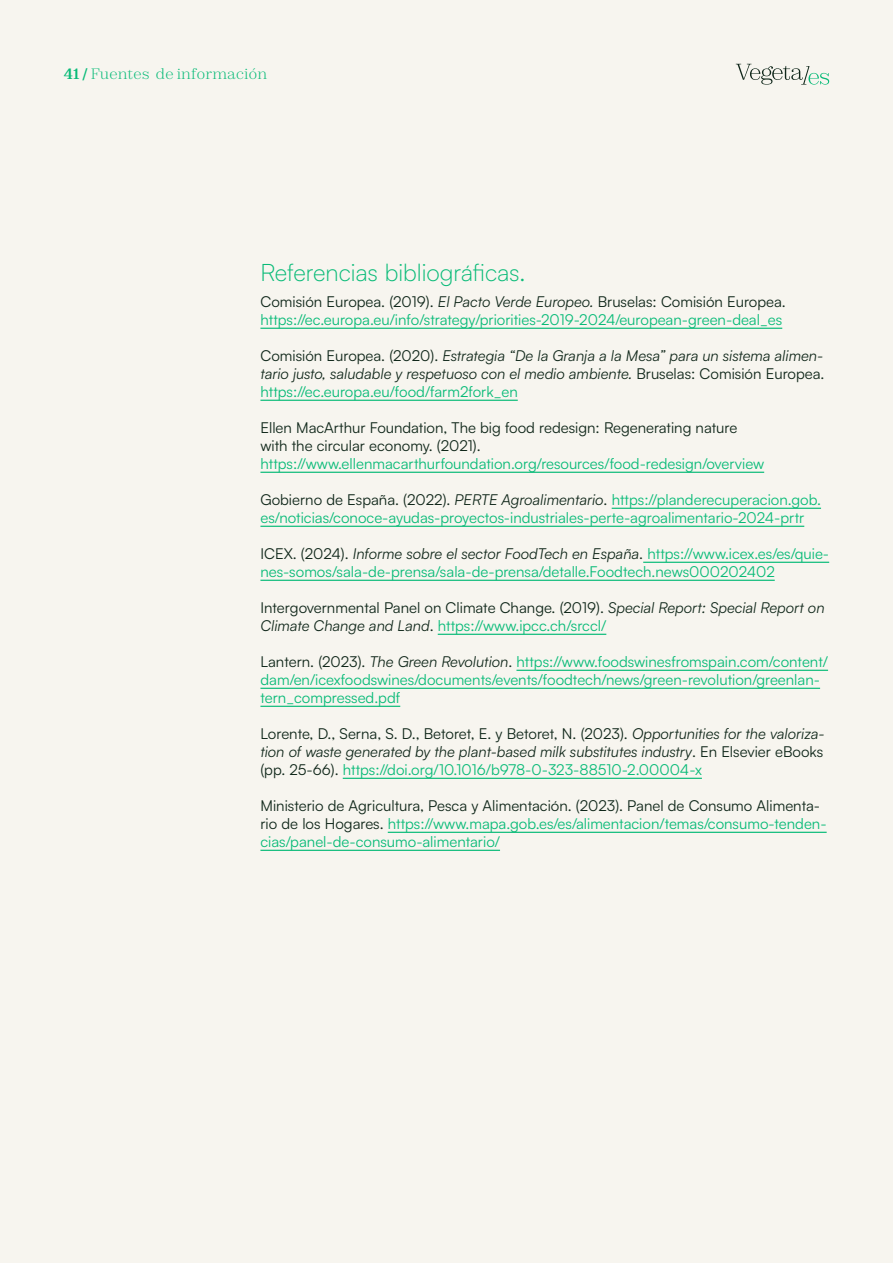
<style>
.page{position:relative;width:893px;height:1263px;background:#f7f5ef}
.page>*{position:absolute;margin:0;border:0;box-sizing:border-box;transform-origin:0 0}
.t1{font:300 24px "Satoshi";color:#09bb78}
.t2{font:15px/18px "Satoshi";color:#09bb78}
.t3{font:italic 15px/18px "Satoshi";color:#10271a;text-align:justify}
.t4{font:15px/18px "Satoshi";color:#10271a}
.t5{font:300 15px "Zodiak";color:#09bb78}
.s1{font-weight:700}
.s2{color:#10271a}
.s3{font-style:italic;color:#10271a}
.s4{font-style:normal}
.s5{font-style:normal;color:#09bb78}
</style>
<div class="page">
<hr style="left:260px;top:328px;width:522px;height:1px;background:#09bb78">
<hr style="left:260px;top:400px;width:258px;height:1px;background:#09bb78">
<hr style="left:260px;top:472px;width:504px;height:1px;background:#09bb78">
<hr style="left:612px;top:508px;width:209px;height:1px;background:#09bb78">
<hr style="left:260px;top:526px;width:544px;height:1px;background:#09bb78">
<hr style="left:643px;top:562px;width:186px;height:1px;background:#09bb78">
<hr style="left:260px;top:580px;width:515px;height:1px;background:#09bb78">
<hr style="left:438px;top:634px;width:168px;height:1px;background:#09bb78">
<hr style="left:516px;top:670px;width:312px;height:1px;background:#09bb78">
<hr style="left:260px;top:688px;width:560px;height:1px;background:#09bb78">
<hr style="left:260px;top:706px;width:140px;height:1px;background:#09bb78">
<hr style="left:343px;top:778px;width:359px;height:1px;background:#09bb78">
<hr style="left:388px;top:832px;width:439px;height:1px;background:#09bb78">
<hr style="left:260px;top:850px;width:240px;height:1px;background:#09bb78">
<svg style="left:736px;top:64px;width:93px;height:21px"></svg>
<p class="t5" style="left:64px;top:64px;width:205px"><span class="s1">41 /</span> Fuentes de información</p>
<h1 class="t1" style="left:260px;top:257px;width:266px">Referencias bibliográficas.</h1>
<p class="t2" style="left:260px;top:292px;width:527px"><span class="s2">Comisión Europea. (2019).</span> <span class="s3">El Pacto Verde Europeo.</span> <span class="s2">Bruselas: Comisión Europea. </span>https://ec.europa.eu/info/strategy/priorities-2019-2024/european-green-deal_es</p>
<p class="t3" style="left:260px;top:346px;width:565px"><span class="s4">Comisión Europea. (2020).</span> Estrategia “De la Granja a la Mesa” para un sistema alimen&shy;tario justo, saludable y respetuoso con el medio ambiente. <span class="s4">Bruselas: Comisión Europea. </span><span class="s5">https://ec.europa.eu/food/farm2fork_en</span></p>
<p class="t4" style="left:260px;top:418px;width:478px">Ellen MacArthur Foundation, The big food redesign: Regenerating nature with the circular economy. (2021).</p>
<p class="t2" style="left:260px;top:454px;width:505px">https://www.ellenmacarthurfoundation.org/resources/food-redesign/overview</p>
<p class="t2" style="left:260px;top:490px;width:562px"><span class="s2">Gobierno de España. (2022).</span> <span class="s3">PERTE Agroalimentario</span><span class="s2">.</span> https://planderecuperacion.gob. es/noticias/conoce-ayudas-proyectos-industriales-perte-agroalimentario-2024-prtr</p>
<p class="t2" style="left:260px;top:544px;width:570px"><span class="s2">ICEX. (2024).</span> <span class="s3">Informe sobre el sector FoodTech en España</span><span class="s2">.</span> https://www.icex.es/es/quie&shy;nes-somos/sala-de-prensa/sala-de-prensa/detalle.Foodtech.news000202402</p>
<p class="t3" style="left:260px;top:598px;width:566px"><span class="s4">Intergovernmental Panel on Climate Change. (2019).</span> Special Report: Special Report on<br>Climate Change and Land<span class="s4">.</span> <span class="s5">https://www.ipcc.ch/srccl/</span></p>
<p class="t2" style="left:260px;top:652px;width:569px"><span class="s2">Lantern. (2023).</span> <span class="s3">The Green Revolution</span><span class="s2">.</span> https://www.foodswinesfromspain.com/content/ dam/en/icexfoodswines/documents/events/foodtech/news/green-revolution/greenlan&shy;tern_compressed.pdf</p>
<p class="t3" style="left:260px;top:724px;width:566px"><span class="s4">Lorente, D., Serna, S. D., Betoret, E. y Betoret, N. (2023).</span> Opportunities for the valoriza&shy;tion of waste generated by the plant-based milk substitutes industry<span class="s4">. En Elsevier eBooks (pp. 25-66).</span> <span class="s5">https://doi.org/10.1016/b978-0-323-88510-2.00004-x</span></p>
<p class="t2" style="left:260px;top:796px;width:568px"><span class="s2">Ministerio de Agricultura, Pesca y Alimentación. (2023). Panel de Consumo Alimenta&shy;rio de los Hogares.</span> https://www.mapa.gob.es/es/alimentacion/temas/consumo-tenden&shy;cias/panel-de-consumo-alimentario/</p>
</div>
